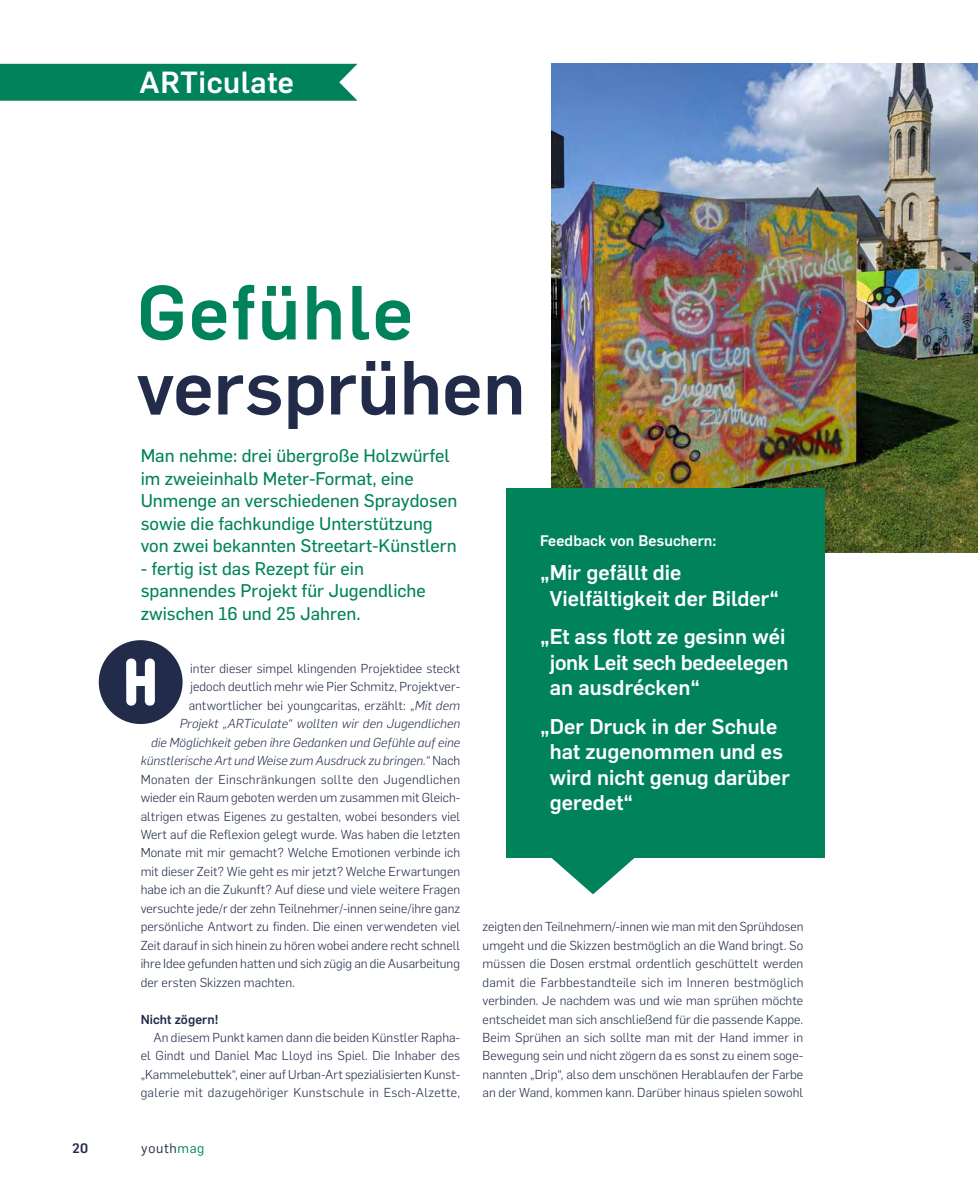
<style>
.page{position:relative;width:978px;height:1191px;background:#fff}
.page>*{position:absolute;margin:0;border:0;box-sizing:border-box;transform-origin:0 0}
.t1{font:500 75px "Flama Basic";color:#222c4a}
.t2{font:500 75px "Flama Basic";letter-spacing:.03em;color:#00835b}
.t3{font:67.5px "Luco Sans 923";color:#fff}
.t4{font:500 30px "Flama Basic";letter-spacing:.02em;color:#fff}
.t5{font:500 21px/25.5px "Flama Basic";color:#fff}
.t6{font:18px/22.5px "Flama Basic Basic";color:#00835b}
.t7{font:500 15px "Flama Basic";letter-spacing:.005em;color:#fff}
.t8{font:13.5px "Flama Basic";letter-spacing:.05em;color:#222c4a}
.t9{font:500 13.5px "Flama Basic";color:#222c4a}
.t10{font:300 12.75px/18.5px "Flama Basic";letter-spacing:.005em;color:#222c4a;text-align:justify}
.t11{font:italic 300 12.75px "Flama Basic";letter-spacing:.005em;color:#222c4a}
.t12{font:300 12.75px "Flama Basic";letter-spacing:.025em;color:#222c4a}
.t13{font:500 12.75px "Flama Basic";letter-spacing:.005em;color:#222c4a}
.s1{font-style:italic}
.s2{font-style:normal}
.s3{color:#00835b}
</style>
<div class="page">
<img style="left:551px;top:64px;width:427px;height:488px">
<div style="left:0;top:64px;width:358px;height:37px;background:#00835b"></div>
<div style="left:506px;top:488px;width:319px;height:369px;background:#00835b"></div>
<svg style="left:551px;top:857px;width:84px;height:37px"></svg>
<div style="left:99px;top:640px;width:84px;height:84px;background:#222c4a;border-radius:50%"></div>
<h3 class="t4" style="left:140px;top:69px;width:156px">ARTiculate</h3>
<h1 class="t2" style="left:137px;top:279px;width:278px">Gefühle</h1>
<h1 class="t1" style="left:137px;top:354px;width:390px">versprühen</h1>
<h3 class="t6" style="left:141px;top:446px;width:318px">Man nehme: drei übergroße Holzwürfel im zweieinhalb Meter-Format, eine Unmenge an verschiedenen Spraydosen sowie die fachkundige Unterstützung von zwei bekannten Streetart-Künstlern</h3>
<h3 class="t6" style="left:141px;top:558px;width:287px">- fertig ist das Rezept für ein spannendes Projekt für Jugendliche zwischen 16 und 25 Jahren.</h3>
<h2 class="t3" style="left:122px;top:648px;width:37px">H</h2>
<p class="t10" style="left:190px;top:660px;width:272px">inter dieser simpel klingenden Projektidee steckt</p>
<p class="t10" style="left:190px;top:678px;width:272px">jedoch deutlich mehr wie Pier Schmitz, Projektver-</p>
<p class="t10" style="left:189px;top:696px;width:273px">antwortlicher bei youngcaritas, erzählt: „<span class="s1">Mit dem</span></p>
<p class="t11" style="left:180px;top:718px;width:282px">Projekt „ARTiculate“ wollten wir den Jugendlichen</p>
<p class="t11" style="left:151px;top:736px;width:311px">die Möglichkeit geben ihre Gedanken und Gefühle auf eine</p>
<p class="t11" style="left:141px;top:755px;width:321px">künstlerische Art und Weise zum Ausdruck zu bringen.“ <span class="s2">Nach</span></p>
<p class="t12" style="left:141px;top:773px;width:321px">Monaten der Einschränkungen sollte den Jugendlichen</p>
<p class="t10" style="left:141px;top:789px;width:321px">wieder ein Raum geboten werden um zusammen mit Gleich-</p>
<p class="t10" style="left:141px;top:807px;width:321px">altrigen etwas Eigenes zu gestalten, wobei besonders viel</p>
<p class="t10" style="left:141px;top:826px;width:321px">Wert auf die Reflexion gelegt wurde. Was haben die letzten</p>
<p class="t10" style="left:141px;top:844px;width:321px">Monate mit mir gemacht? Welche Emotionen verbinde ich</p>
<p class="t10" style="left:141px;top:863px;width:321px">mit dieser Zeit? Wie geht es mir jetzt? Welche Erwartungen</p>
<p class="t10" style="left:141px;top:881px;width:321px">habe ich an die Zukunft? Auf diese und viele weitere Fragen</p>
<p class="t10" style="left:141px;top:899px;width:321px">versuchte jede/r der zehn Teilnehmer/-innen seine/ihre ganz</p>
<p class="t10" style="left:141px;top:918px;width:321px">persönliche Antwort zu finden. Die einen verwendeten viel</p>
<p class="t10" style="left:141px;top:936px;width:321px">Zeit darauf in sich hinein zu hören wobei andere recht schnell</p>
<p class="t10" style="left:141px;top:955px;width:321px">ihre Idee gefunden hatten und sich zügig an die Ausarbeitung</p>
<p class="t10" style="left:141px;top:973px;width:156px">der ersten Skizzen machten.</p>
<p class="t13" style="left:141px;top:1013px;width:79px">Nicht zögern!</p>
<p class="t10" style="left:141px;top:1029px;width:321px;text-indent:13px">An diesem Punkt kamen dann die beiden Künstler Rapha&shy;el Gindt und Daniel Mac Lloyd ins Spiel. Die Inhaber des „Kammelebuttek“, einer auf Urban-Art spezialisierten Kunst&shy;galerie mit dazugehöriger Kunstschule in Esch-Alzette,</p>
<p class="t9" style="left:72px;top:1142px;width:17px">20</p>
<p class="t8" style="left:141px;top:1142px;width:65px">youth<span class="s3">mag</span></p>
<p class="t7" style="left:540px;top:534px;width:178px">Feedback von Besuchern:</p>
<h3 class="t5" style="left:550px;top:561px;width:231px;text-indent:-10px">„Mir gefällt die<br>Vielfältigkeit der Bilder“</h3>
<h3 class="t5" style="left:550px;top:625px;width:240px;text-indent:-10px">„Et ass flott ze gesinn wéi jonk Leit sech bedeelegen an ausdrécken“</h3>
<h3 class="t5" style="left:550px;top:714px;width:242px;text-indent:-10px">„Der Druck in der Schule hat zugenommen und es wird nicht genug darüber geredet“</h3>
<p class="t10" style="left:483px;top:918px;width:322px">zeigten den Teilnehmern/-innen wie man mit den Sprühdosen umgeht und die Skizzen bestmöglich an die Wand bringt. So müssen die Dosen erstmal ordentlich geschüttelt werden damit die Farbbestandteile sich im Inneren bestmöglich verbinden. Je nachdem was und wie man sprühen möchte entscheidet man sich anschließend für die passende Kappe.<br>Beim Sprühen an sich sollte man mit der Hand immer in Bewegung sein und nicht zögern da es sonst zu einem soge&shy;nannten „Drip“, also dem unschönen Herablaufen der Farbe an der Wand, kommen kann. Darüber hinaus spielen sowohl</p>
</div>
